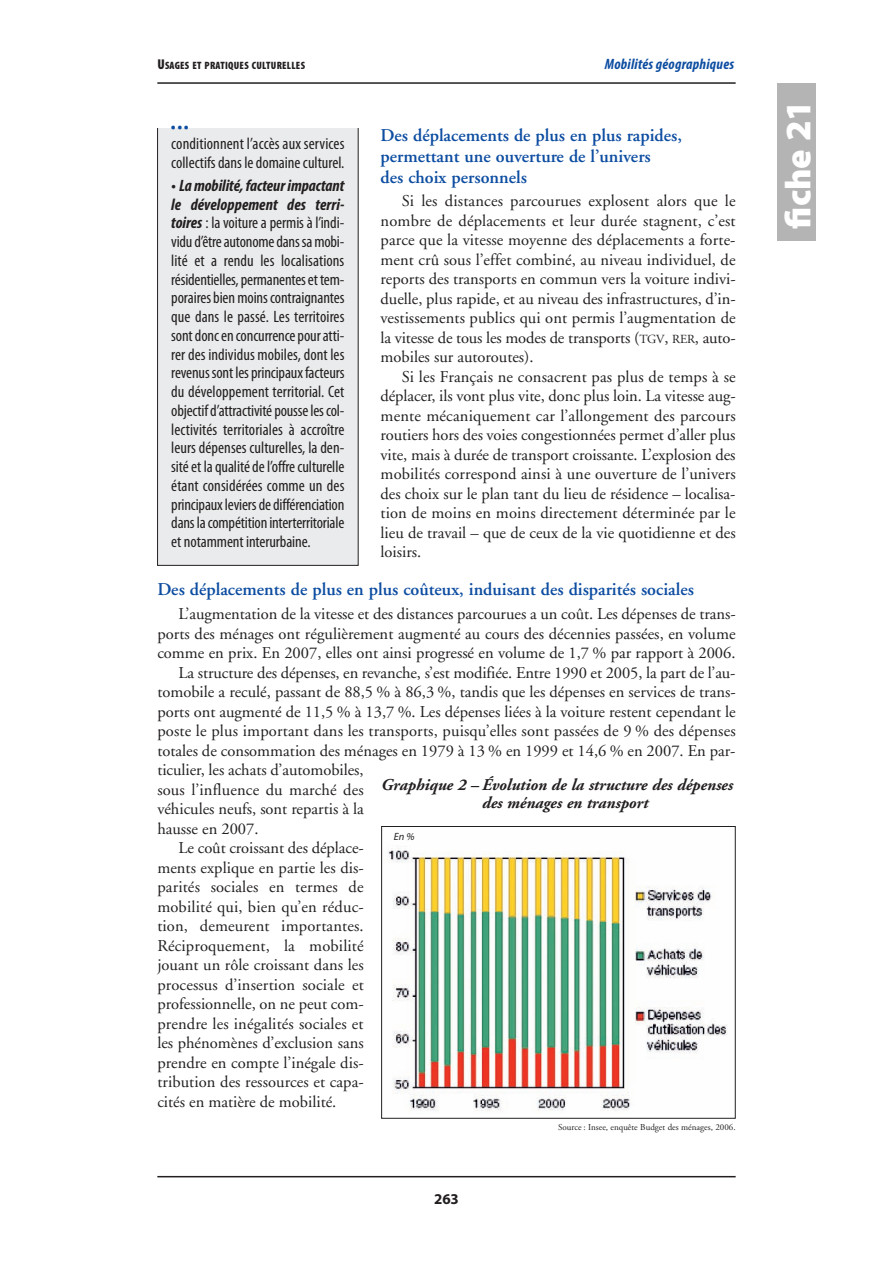
<style>
.page{position:relative;width:893px;height:1263px;background:#fff}
.page>*{position:absolute;margin:0;border:0;box-sizing:border-box;transform-origin:0 0}
.t1{font:900 36px "Myriad Pro";color:#fff}
.t2{font:600 18px/21px "Adobe Garamond";color:#0d4da1}
.t3{font:16.5px/19.5px "Adobe Garamond";color:#231f20;text-align:justify}
.t4{font:condensed 16.5px/18.8px "Myriad Pro";color:#231f20}
.t5{font:italic 700 16.5px/18px "Adobe Garamond";letter-spacing:-.005em;color:#231f20}
.t6{font:900 condensed 16.5px "Myriad Pro";color:#0d4da1}
.t7{font:italic 700 condensed 15px "Myriad Pro";letter-spacing:.015em;color:#0d4da1}
.t8{font:700 15px "Myriad Pro";color:#231f20}
.t9{font:900 condensed 10.65px "Myriad Pro";letter-spacing:.025em;color:#231f20}
.t10{font:italic 10.5px "Myriad Pro";color:#231f20}
.t11{font:9px "Adobe Garamond";color:#231f20}
.s1{font-size:14.25px}
.s2{font-size:12.3px}
.s3{font-weight:700;font-style:italic}
</style>
<div class="page">
<hr style="left:157px;top:82px;width:579px;height:2px;background:#231f20">
<hr style="left:157px;top:1176px;width:579px;height:1px;background:#231f20">
<div style="left:777px;top:83px;width:39px;height:158px;background:#b4b4b5"></div>
<div style="left:158px;top:115px;width:200px;height:450px;background:#eaebec"></div>
<div style="left:157px;top:115px;width:201px;height:451px;border:1px solid #231f20"></div>
<div style="left:145px;top:92px;width:231px;height:35px;background:#fff"></div>
<img style="left:388px;top:850px;width:339px;height:261px">
<div style="left:381px;top:826px;width:355px;height:293px;border:1px solid #231f20"></div>
<p class="t9" style="left:157px;top:62px;width:149px"><span class="s1">U</span>SAGES ET PRATIQUES CULTURELLES</p>
<p class="t7" style="left:605px;top:59px;width:131px">Mobilités géographiques</p>
<p class="t6" style="left:171px;top:121px;width:20px">•••</p>
<p class="t2" style="left:381px;top:126px;width:303px">Des déplacements de plus en plus rapides, permettant une ouverture de l’univers<br>des choix personnels</p>
<p class="t3" style="left:381px;top:193px;width:357px;text-indent:21px">Si les distances parcourues explosent alors que le nombre de déplacements et leur durée stagnent, c’est parce que la vitesse moyenne des déplacements a forte&shy;ment crû sous l’effet combiné, au niveau individuel, de reports des transports en commun vers la voiture indivi&shy;duelle, plus rapide, et au niveau des infrastructures, d’in&shy;vestissements publics qui ont permis l’augmentation de la vitesse de tous les modes de transports (<span class="s2">TGV</span>, <span class="s2">RER</span>, auto&shy;mobiles sur autoroutes).</p>
<p class="t3" style="left:381px;top:368px;width:357px;text-indent:21px">Si les Français ne consacrent pas plus de temps à se déplacer, ils vont plus vite, donc plus loin. La vitesse aug&shy;mente mécaniquement car l’allongement des parcours routiers hors des voies congestionnées permet d’aller plus vite, mais à durée de transport croissante. L’explosion des mobilités correspond ainsi à une ouverture de l’univers des choix sur le plan tant du lieu de résidence – localisa&shy;tion de moins en moins directement déterminée par le lieu de travail – que de ceux de la vie quotidienne et des loisirs.</p>
<p class="t2" style="left:157px;top:581px;width:538px">Des déplacements de plus en plus coûteux, induisant des disparités sociales</p>
<p class="t3" style="left:179px;top:605px;width:559px">L’augmentation de la vitesse et des distances parcourues a un coût. Les dépenses de trans-</p>
<p class="t3" style="left:157px;top:625px;width:580px">ports des ménages ont régulièrement augmenté au cours des décennies passées, en volume</p>
<p class="t3" style="left:157px;top:644px;width:580px">comme en prix. En 2007, elles ont ainsi progressé en volume de 1,7 % par rapport à 2006.</p>
<p class="t3" style="left:179px;top:664px;width:558px">La structure des dépenses, en revanche, s’est modifiée. Entre 1990 et 2005, la part de l’au-</p>
<p class="t3" style="left:157px;top:683px;width:580px">tomobile a reculé, passant de 88,5 % à 86,3 %, tandis que les dépenses en services de trans-</p>
<p class="t3" style="left:157px;top:703px;width:580px">ports ont augmenté de 11,5 % à 13,7 %. Les dépenses liées à la voiture restent cependant le</p>
<p class="t3" style="left:157px;top:723px;width:580px">poste le plus important dans les transports, puisqu’elles sont passées de 9 % des dépenses</p>
<p class="t3" style="left:157px;top:742px;width:580px">totales de consommation des ménages en 1979 à 13 % en 1999 et 14,6 % en 2007. En par-</p>
<p class="t3" style="left:157px;top:762px;width:208px">ticulier, les achats d’automobiles,</p>
<p class="t3" style="left:157px;top:781px;width:208px">sous l’influence du marché des</p>
<p class="t3" style="left:157px;top:801px;width:208px">véhicules neufs, sont repartis à la</p>
<p class="t3" style="left:157px;top:820px;width:103px">hausse en 2007.</p>
<p class="t3" style="left:179px;top:840px;width:187px">Le coût croissant des déplace-</p>
<p class="t3" style="left:157px;top:859px;width:208px">ments explique en partie les dis-</p>
<p class="t3" style="left:157px;top:879px;width:208px">parités sociales en termes de</p>
<p class="t3" style="left:157px;top:898px;width:208px">mobilité qui, bien qu’en réduc-</p>
<p class="t3" style="left:157px;top:918px;width:208px">tion, demeurent importantes.</p>
<p class="t3" style="left:157px;top:937px;width:208px">Réciproquement, la mobilité</p>
<p class="t3" style="left:157px;top:957px;width:208px">jouant un rôle croissant dans les</p>
<p class="t3" style="left:157px;top:976px;width:208px">processus d’insertion sociale et</p>
<p class="t3" style="left:157px;top:996px;width:208px">professionnelle, on ne peut com-</p>
<p class="t3" style="left:157px;top:1015px;width:208px">prendre les inégalités sociales et</p>
<p class="t3" style="left:157px;top:1035px;width:208px">les phénomènes d’exclusion sans</p>
<p class="t3" style="left:157px;top:1054px;width:208px">prendre en compte l’inégale dis-</p>
<p class="t3" style="left:157px;top:1074px;width:208px">tribution des ressources et capa-</p>
<p class="t3" style="left:157px;top:1093px;width:181px">cités en matière de mobilité.</p>
<p class="t4" style="left:171px;top:136px;width:175px">conditionnent l’accès aux services collectifs dans le domaine culturel.</p>
<p class="t4" style="left:171px;top:177px;width:175px;text-align:justify"><span class="s3">• La mobilité, facteur impactant le développement des terri&shy;toires</span> : la voiture a permis à l’indi&shy;vidu d’être autonome dans sa mobi&shy;lité et a rendu les localisations résidentielles, permanentes et tem&shy;poraires bien moins contraignantes que dans le passé. Les territoires sont donc en concurrence pour atti&shy;rer des individus mobiles, dont les revenus sont les principaux facteurs du développement territorial. Cet objectif d’attractivité pousse les col&shy;lectivités territoriales à accroître leurs dépenses culturelles, la den&shy;sité et la qualité de l’offre culturelle étant considérées comme un des principaux leviers de différenciation dans la compétition interterritoriale et notamment interurbaine.</p>
<p class="t5" style="left:482px;top:777px;width:252px;text-indent:-101px">Graphique 2 – Évolution de la structure des dépenses des ménages en transport</p>
<p class="t10" style="left:394px;top:833px;width:22px">En%</p>
<p class="t8" style="left:434px;top:1193px;width:26px">263</p>
<p class="t11" style="left:558px;top:1123px;width:179px">Source : Insee, enquête Budget des ménages, 2006.</p>
<h1 class="t1" style="left:785px;top:229px;width:130px;rotate:-90deg">fiche 21</h1>
</div>
